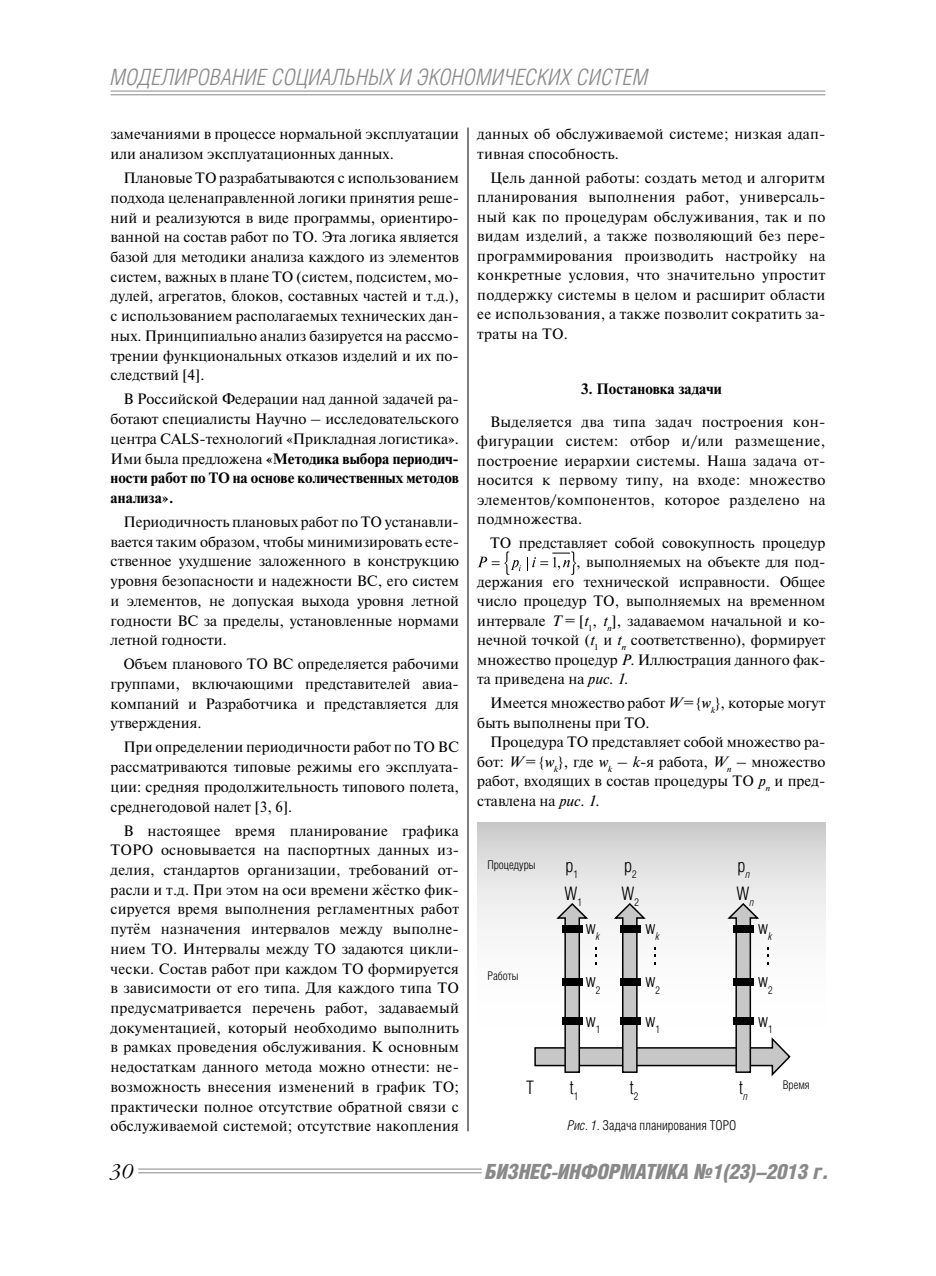
<style>
.page{position:relative;width:936px;height:1276px;background:#fff}
.page>*{position:absolute;margin:0;border:0;box-sizing:border-box;transform-origin:0 0}
.t1{font:italic 300 22.5px "Helios Cond";letter-spacing:.01em;color:#898989}
.t2{font:italic 900 21px "Helios Cond";letter-spacing:-.01em;color:#898989}
.t3{font:italic 300 19.5px "Garamond C";color:#000}
.t4{font:300 18.6px/39.2px "Helios Cond";color:#000}
.t5{font:15px/19.6px "Newton C";color:#000;text-align:justify}
.t6{font:700 15px "Newton C";color:#000}
.t7{font:300 13.5px "Helios Cond";color:#000}
.t8{font:300 12px "Helios Cond";color:#000}
.s1{font-weight:700}
.s2{font-style:italic}
</style>
<div class="page">
<hr style="left:111px;top:91px;width:714px;height:1px;background:#898989">
<hr style="left:111px;top:94px;width:714px;height:1px;background:#898989">
<hr style="left:138px;top:1168px;width:343px;height:1px;background:#898989">
<hr style="left:138px;top:1172px;width:343px;height:1px;background:#898989">
<hr style="left:467px;top:128px;width:1px;height:1003px;background:#000">
<svg style="left:477px;top:822px;width:348px;height:106px;background:#dfdfdf"></svg>
<svg style="left:477px;top:551px;width:44px;height:24px"></svg>
<svg style="left:527px;top:551px;width:49px;height:24px"></svg>
<svg style="left:533px;top:902px;width:258px;height:174px"></svg>
<h1 class="t1" style="left:111px;top:69px;width:539px">МОДЕЛИРОВАНИЕ СОЦИАЛЬНЫХ И ЭКОНОМИЧЕСКИХ СИСТЕМ</h1>
<p class="t5" style="left:111px;top:126px;width:350px">замечаниями в процессе нормальной эксплуатации или анализом эксплуатационных данных.</p>
<p class="t5" style="left:111px;top:169px;width:350px;text-indent:13px">Плановые ТО разрабатываются с использованием подхода целенаправленной логики принятия реше&shy;ний и реализуются в виде программы, ориентиро&shy;ванной на состав работ по ТО. Эта логика является базой для методики анализа каждого из элементов систем, важных в плане ТО (систем, подсистем, мо&shy;дулей, агрегатов, блоков, составных частей и т.д.), с использованием располагаемых технических дан&shy;ных. Принципиально анализ базируется на рассмо&shy;трении функциональных отказов изделий и их по&shy;следствий [4].</p>
<p class="t5" style="left:111px;top:390px;width:350px;text-indent:13px">В Российской Федерации над данной задачей ра&shy;ботают специалисты Научно – исследовательского центра CALS-технологий «Прикладная логистика».<br>Ими была предложена <span class="s1">«Методика выбора периодич&shy;ности работ по ТО на основе количественных методов анализа».</span></p>
<p class="t5" style="left:111px;top:513px;width:350px;text-indent:13px">Периодичность плановых работ по ТО устанавли&shy;вается таким образом, чтобы минимизировать есте&shy;ственное ухудшение заложенного в конструкцию уровня безопасности и надежности ВС, его систем и элементов, не допуская выхода уровня летной годности ВС за пределы, установленные нормами летной годности.</p>
<p class="t5" style="left:111px;top:655px;width:350px;text-indent:13px">Объем планового ТО ВС определяется рабочими группами, включающими представителей авиа&shy;компаний и Разработчика и представляется для утверждения.</p>
<p class="t5" style="left:111px;top:738px;width:350px;text-indent:13px">При определении периодичности работ по ТО ВС рассматриваются типовые режимы его эксплуата&shy;ции: средняя продолжительность типового полета, среднегодовой налет [3, 6].</p>
<p class="t5" style="left:111px;top:822px;width:350px;text-indent:13px">В настоящее время планирование графика ТОРО основывается на паспортных данных из&shy;делия, стандартов организации, требований от&shy;расли и т.д. При этом на оси времени жёстко фик&shy;сируется время выполнения регламентных работ путём назначения интервалов между выполне&shy;нием ТО. Интервалы между ТО задаются цикли&shy;чески. Состав работ при каждом ТО формируется в зависимости от его типа. Для каждого типа ТО предусматривается перечень работ, задаваемый документацией, который необходимо выполнить в рамках проведения обслуживания. К основным недостаткам данного метода можно отнести: не&shy;возможность внесения изменений в график ТО; практически полное отсутствие обратной связи с обслуживаемой системой; отсутствие накопления</p>
<p class="t5" style="left:477px;top:126px;width:349px">данных об обслуживаемой системе; низкая адап&shy;тивная способность.</p>
<p class="t5" style="left:477px;top:169px;width:349px;text-indent:13px">Цель данной работы: создать метод и алгоритм планирования выполнения работ, универсаль&shy;ный как по процедурам обслуживания, так и по видам изделий, а также позволяющий без пере&shy;программирования производить настройку на конкретные условия, что значительно упростит поддержку системы в целом и расширит области ее использования, а также позволит сократить за&shy;траты на ТО.</p>
<p class="t6" style="left:581px;top:383px;width:142px">3. Постановка задачи</p>
<p class="t5" style="left:477px;top:413px;width:349px;text-indent:13px">Выделяется два типа задач построения кон&shy;фигурации систем: отбор и/или размещение, построение иерархии системы. Наша задача от&shy;носится к первому типу, на входе: множество элементов/компонентов, которое разделено на подмножества.</p>
<p class="t5" style="left:490px;top:534px;width:337px">ТО представляет собой совокупность процедур</p>
<p class="t5" style="left:576px;top:553px;width:251px">, выполняемых на объекте для под-</p>
<p class="t5" style="left:477px;top:573px;width:349px">держания его технической исправности. Общее</p>
<p class="t5" style="left:477px;top:592px;width:349px">число процедур ТО, выполняемых на временном</p>
<p class="t5" style="left:477px;top:612px;width:349px">интервале <span class="s2">T</span> = [<span class="s2">t</span><sub>1</sub>, <span class="s2">t</span><sub>n</sub>], задаваемом начальной и ко-</p>
<p class="t5" style="left:477px;top:631px;width:349px">нечной точкой (<span class="s2">t</span><sub>1</sub> и <span class="s2">t</span><sub>n</sub> соответственно), формирует</p>
<p class="t5" style="left:477px;top:651px;width:349px">множество процедур <span class="s2">P</span>. Иллюстрация данного фак-</p>
<p class="t5" style="left:477px;top:670px;width:153px">та приведена на <span class="s2">рис. 1</span>.</p>
<p class="t5" style="left:477px;top:694px;width:349px;text-indent:13px">Имеется множество работ <span class="s2">W</span>={<span class="s2">w</span><sub>k</sub>}, которые могут быть выполнены при ТО.</p>
<p class="t5" style="left:477px;top:733px;width:349px;text-indent:13px">Процедура ТО представляет собой множество ра&shy;бот: <span class="s2">W</span> = {<span class="s2">w</span><sub>k</sub>}, где <span class="s2">w</span><sub>k</sub> – <span class="s2">k</span>-я работа, <span class="s2">W</span><sub>n</sub> – множество работ, входящих в состав процедуры ТО <span class="s2">p</span><sub>n</sub> и пред&shy;ставлена на <span class="s2">рис. 1</span>.</p>
<p class="t8" style="left:487px;top:861px;width:50px">Процедуры</p>
<p class="t8" style="left:487px;top:971px;width:32px">Работы</p>
<p class="t4" style="left:565px;top:847px;width:14px">p<sub>1</sub></p>
<p class="t4" style="left:624px;top:847px;width:14px">p<sub>2</sub></p>
<p class="t4" style="left:737px;top:847px;width:14px">p<sub>n</sub></p>
<p class="t4" style="left:564px;top:875px;width:19px">W<sub>1</sub></p>
<p class="t4" style="left:621px;top:875px;width:19px">W<sub>2</sub></p>
<p class="t4" style="left:736px;top:875px;width:19px">W<sub>n</sub></p>
<p class="t4" style="left:585px;top:909px;width:15px">w<sub>k</sub></p>
<p class="t4" style="left:585px;top:963px;width:16px">w<sub>2 </sub>w<sub>1</sub></p>
<p class="t4" style="left:645px;top:909px;width:15px">w<sub>k</sub></p>
<p class="t4" style="left:645px;top:963px;width:16px">w<sub>2 </sub>w<sub>1</sub></p>
<p class="t4" style="left:758px;top:909px;width:15px">w<sub>k</sub></p>
<p class="t4" style="left:758px;top:963px;width:16px">w<sub>2 </sub>w<sub>1</sub></p>
<p class="t4" style="left:526px;top:1069px;width:9px">T</p>
<p class="t4" style="left:629px;top:1069px;width:10px">t<sub>2</sub></p>
<p class="t4" style="left:570px;top:1069px;width:10px">t<sub>1</sub></p>
<p class="t4" style="left:739px;top:1069px;width:10px">t<sub>n</sub></p>
<p class="t8" style="left:782px;top:1081px;width:29px">Время</p>
<p class="t7" style="left:567px;top:1120px;width:170px"><span class="s2">Рис. 1</span>. Задача планирования ТОРО</p>
<h3 class="t3" style="left:111px;top:1163px;width:25px">30</h3>
<h2 class="t2" style="left:485px;top:1164px;width:345px">БИЗНЕС-ИНФОРМАТИКА №1(23)–2013 г.</h2>
</div>
